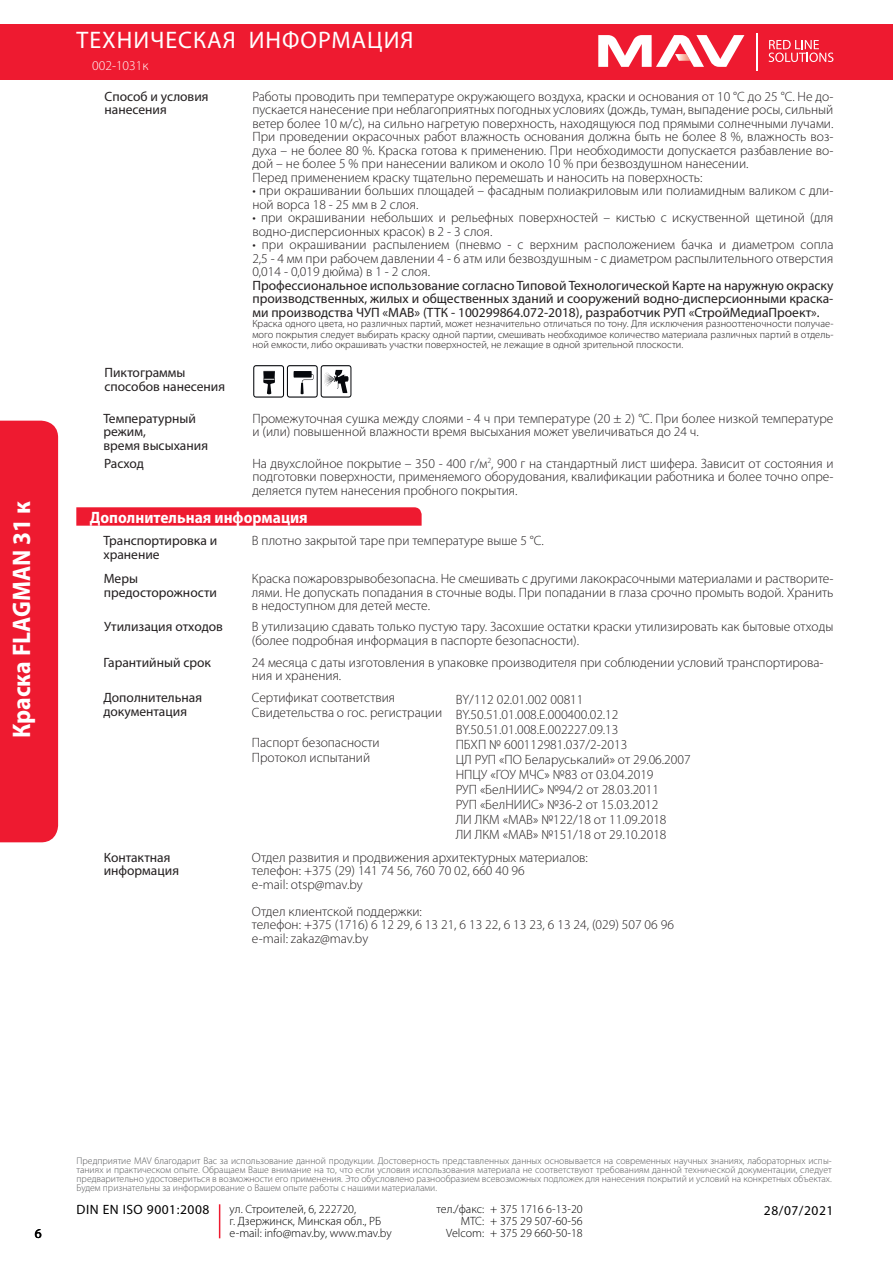
<style>
.page{position:relative;width:893px;height:1263px;background:#fff}
.page>*{position:absolute;margin:0;border:0;box-sizing:border-box;transform-origin:0 0}
.t1{font:700 semi-condensed 25.5px "Myriad Pro";color:#fff}
.t2{font:24px "Myriad Pro";letter-spacing:.04em;color:#fff}
.t3{font:700 semi-condensed 16.5px "Myriad Pro";color:#fff}
.t4{font:300 13.5px/13.5px "Myriad Pro";color:#231f20}
.t5{font:13.5px/13.5px "Myriad Pro";color:#231f20}
.t6{font:13.5px "Myriad Pro";letter-spacing:.04em;color:#000}
.t7{font:300 13.5px "Myriad Pro";color:#fff}
.t8{font:300 12px/12px "Myriad Pro";color:#000}
.t9{font:300 10.5px/10.5px "Myriad Pro";color:#231f20;text-align:justify}
.t10{font:300 9.75px/9px "Myriad Pro";color:#57585a;text-align:justify}
</style>
<div class="page">
<div style="left:0;top:24px;width:893px;height:55px;background:#ee1a30"></div>
<div style="left:0;top:421px;width:58px;height:421px;background:#ee1a30"></div>
<svg style="left:598px;top:35px;width:146px;height:32px"></svg>
<hr style="left:756px;top:33px;width:1px;height:37px;background:#fff">
<svg style="left:769px;top:40px;width:64px;height:22px"></svg>
<hr style="left:219px;top:1204px;width:1px;height:34px;background:#ee1a30">
<svg style="left:76px;top:507px;width:346px;height:19px;background:#ee2237"></svg>
<svg style="left:253px;top:365px;width:98px;height:33px"></svg>
<h2 class="t2" style="left:77px;top:27px;width:338px">ТЕХНИЧЕСКАЯ ИНФОРМАЦИЯ</h2>
<p class="t1" style="left:7px;top:738px;width:238px;rotate:-90deg">Краска FLAGMAN 31 к</p>
<p class="t7" style="left:92px;top:58px;width:58px">002-1031к</p>
<p class="t5" style="left:105px;top:90px;width:106px">Способ и условия нанесения</p>
<p class="t4" style="left:252px;top:90px;width:583px;text-align:justify">Работы проводить при температуре окружающего воздуха, краски и основания от 10 °С до 25 °С. Не до&shy;пускается нанесение при неблагоприятных погодных условиях (дождь, туман, выпадение росы, сильный ветер более 10 м/с), на сильно нагретую поверхность, находящуюся под прямыми солнечными лучами.<br>При проведении окрасочных работ влажность основания должна быть не более 8 %, влажность воз&shy;духа – не более 80 %. Краска готова к применению. При необходимости допускается разбавление во&shy;дой – не более 5 % при нанесении валиком и около 10 % при безвоздушном нанесении.</p>
<p class="t4" style="left:252px;top:171px;width:451px">Перед применением краску тщательно перемешать и наносить на поверхность:</p>
<p class="t4" style="left:252px;top:184px;width:583px">• при окрашивании больших площадей – фасадным полиакриловым или полиамидным валиком с дли&shy;ной ворса 18 - 25 мм в 2 слоя.</p>
<p class="t4" style="left:252px;top:211px;width:583px">• при окрашивании небольших и рельефных поверхностей – кистью с искуственной щетиной (для водно-дисперсионных красок) в 2 - 3 слоя.</p>
<p class="t4" style="left:252px;top:238px;width:583px;text-align:justify">• при окрашивании распылением (пневмо - с верхним расположением бачка и диаметром сопла 2,5 - 4 мм при рабочем давлении 4 - 6 атм или безвоздушным - с диаметром распылительного отверстия 0,014 - 0,019 дюйма) в 1 - 2 слоя.</p>
<p class="t5" style="left:252px;top:279px;width:583px;text-align:justify">Профессиональное использование согласно Типовой Технологической Карте на наружную окраску производственных, жилых и общественных зданий и сооружений водно-дисперсионными краска&shy;ми производства ЧУП «МАВ» (ТТК - 100299864.072-2018), разработчик РУП «СтройМедиаПроект».</p>
<p class="t9" style="left:252px;top:319px;width:583px">Краска одного цвета, но различных партий, может незначительно отличаться по тону. Для исключения разнооттеночности получае&shy;мого покрытия следует выбирать краску одной партии, смешивать необходимое количество материала различных партий в отдель&shy;ной емкости, либо окрашивать участки поверхностей, не лежащие в одной зрительной плоскости.</p>
<p class="t5" style="left:105px;top:366px;width:83px">Пиктограммы</p>
<p class="t5" style="left:105px;top:380px;width:122px">способов нанесения</p>
<p class="t5" style="left:103px;top:412px;width:94px">Температурный</p>
<p class="t5" style="left:103px;top:425px;width:44px">режим,</p>
<p class="t5" style="left:103px;top:439px;width:106px">время высыхания</p>
<p class="t4" style="left:252px;top:412px;width:583px">Промежуточная сушка между слоями - 4 ч при температуре (20 ± 2) °С. При более низкой температуре и (или) повышенной влажности время высыхания может увеличиваться до 24 ч.</p>
<p class="t4" style="left:252px;top:457px;width:583px;text-align:justify">На двухслойное покрытие – 350 - 400 г/м<sup>2</sup>, 900 г на стандартный лист шифера. Зависит от состояния и подготовки поверхности, применяемого оборудования, квалификации работника и более точно опре&shy;деляется путем нанесения пробного покрытия.</p>
<p class="t3" style="left:90px;top:508px;width:219px">Дополнительная информация</p>
<p class="t5" style="left:103px;top:534px;width:115px">Транспортировка и хранение</p>
<p class="t5" style="left:104px;top:572px;width:36px">Меры</p>
<p class="t5" style="left:104px;top:586px;width:115px">предосторожности</p>
<p class="t5" style="left:104px;top:457px;width:42px">Расход</p>
<p class="t4" style="left:252px;top:534px;width:294px">В плотно закрытой таре при температуре выше 5 °С.</p>
<p class="t4" style="left:252px;top:572px;width:583px;text-align:justify">Краска пожаровзрывобезопасна. Не смешивать с другими лакокрасочными материалами и растворите&shy;лями. Не допускать попадания в сточные воды. При попадании в глаза срочно промыть водой. Хранить в недоступном для детей месте.</p>
<p class="t4" style="left:252px;top:620px;width:583px">В утилизацию сдавать только пустую тару. Засохшие остатки краски утилизировать как бытовые отходы (более подробная информация в паспорте безопасности).</p>
<p class="t5" style="left:104px;top:620px;width:120px">Утилизация отходов</p>
<p class="t5" style="left:103px;top:656px;width:109px">Гарантийный срок</p>
<p class="t4" style="left:252px;top:656px;width:573px">24 месяца с даты изготовления в упаковке производителя при соблюдении условий транспортирова&shy;ния и хранения.</p>
<p class="t5" style="left:103px;top:691px;width:100px">Дополнительная</p>
<p class="t5" style="left:103px;top:705px;width:85px">документация</p>
<p class="t5" style="left:104px;top:851px;width:68px">Контактная</p>
<p class="t5" style="left:104px;top:864px;width:77px">информация</p>
<p class="t4" style="left:252px;top:691px;width:145px">Сертификат соответствия</p>
<p class="t4" style="left:252px;top:706px;width:192px">Свидетельства о гос. регистрации</p>
<p class="t4" style="left:252px;top:736px;width:129px">Паспорт безопасности</p>
<p class="t4" style="left:252px;top:751px;width:120px">Протокол испытаний</p>
<p class="t4" style="left:456px;top:692px;width:129px">BY/112 02.01.002 00811</p>
<p class="t4" style="left:456px;top:707px;width:164px">BY.50.51.01.008.Е.000400.02.12</p>
<p class="t4" style="left:456px;top:722px;width:164px">BY.50.51.01.008.Е.002227.09.13</p>
<p class="t4" style="left:456px;top:737px;width:173px">ПБХП № 600112981.037/2-2013</p>
<p class="t4" style="left:456px;top:752px;width:236px">ЦЛ РУП «ПО Беларуськалий» от 29.06.2007</p>
<p class="t4" style="left:456px;top:767px;width:199px">НПЦУ «ГОУ МЧС» №83 от 03.04.2019</p>
<p class="t4" style="left:456px;top:782px;width:205px">РУП «БелНИИС» №94/2 от 28.03.2011</p>
<p class="t4" style="left:456px;top:797px;width:204px">РУП «БелНИИС» №36-2 от 15.03.2012</p>
<p class="t4" style="left:456px;top:812px;width:212px">ЛИ ЛКМ «МАВ» №122/18 от 11.09.2018</p>
<p class="t4" style="left:456px;top:827px;width:212px">ЛИ ЛКМ «МАВ» №151/18 от 29.10.2018</p>
<p class="t4" style="left:252px;top:851px;width:338px">Отдел развития и продвижения архитектурных материалов:</p>
<p class="t4" style="left:252px;top:864px;width:274px">телефон: +375 (29) 141 74 56, 760 70 02, 660 40 96</p>
<p class="t4" style="left:252px;top:878px;width:113px">e-mail: otsp@mav.by</p>
<p class="t4" style="left:252px;top:905px;width:172px">Отдел клиентской поддержки:</p>
<p class="t4" style="left:252px;top:918px;width:424px">телефон: +375 (1716) 6 12 29, 6 13 21, 6 13 22, 6 13 23, 6 13 24, (029) 507 06 96</p>
<p class="t4" style="left:252px;top:932px;width:118px">e-mail: zakaz@mav.by</p>
<p class="t10" style="left:77px;top:1156px;width:757px">Предприятие MAV благодарит Вас за использование данной продукции. Достоверность представленных данных основывается на современных научных знаниях, лабораторных испы&shy;таниях и практическом опыте. Обращаем Ваше внимание на то, что если условия использования материала не соответствуют требованиям данной технической документации, следует предварительно удостовериться в возможности его применения. Это обусловлено разнообразием всевозможных подложек для нанесения покрытий и условий на конкретных объектах.<br>Будем признательны за информирование о Вашем опыте работы с нашими материалами.</p>
<p class="t8" style="left:437px;top:1203px;width:49px;text-align:right">тел./факс:<br>МТС:</p>
<p class="t6" style="left:77px;top:1202px;width:134px">DIN EN ISO 9001:2008</p>
<p class="t8" style="left:230px;top:1203px;width:164px">ул. Строителей, 6, 222720,<br>г. Дзержинск, Минская обл., РБ e-mail: info@mav.by, www.mav.by</p>
<p class="t8" style="left:490px;top:1203px;width:94px;text-align:justify">+ 375 1716 6-13-20 + 375 29 507-60-56 + 375 29 660-50-18</p>
<p class="t6" style="left:35px;top:1226px;width:8px">6</p>
<p class="t8" style="left:446px;top:1227px;width:39px">Velcom:</p>
<p class="t6" style="left:764px;top:1202px;width:71px">28/07/2021</p>
</div>
